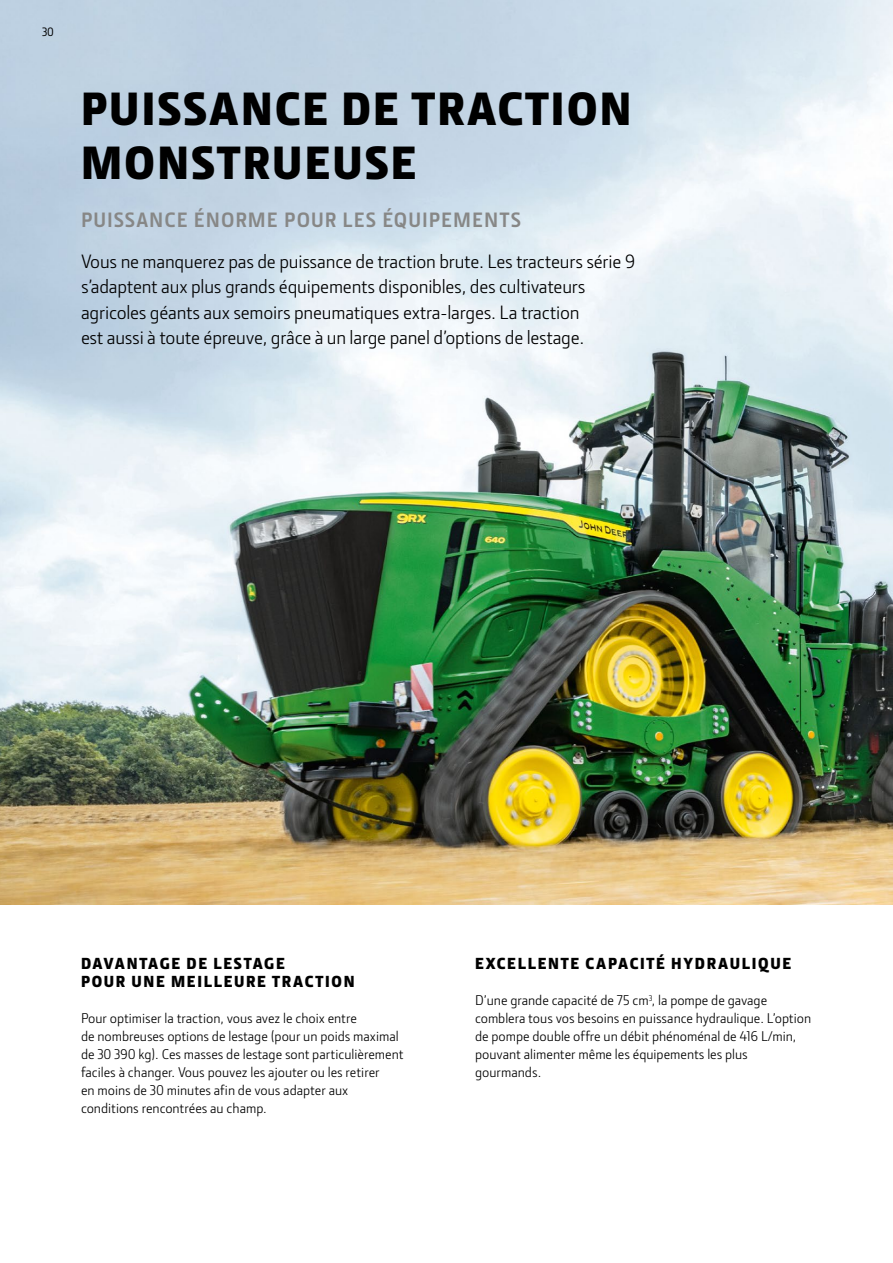
<style>
.page{position:relative;width:893px;height:1263px;background:#fff}
.page>*{position:absolute;margin:0;border:0;box-sizing:border-box;transform-origin:0 0}
._32_pt_Section_Headl{font:900 48px/54px "Section";letter-spacing:.05em;color:#000}
._14_pt_JDSPro_Subtit{font:700 21px "JD Sans Pro";letter-spacing:.05em;color:#878786}
._13_pt_JDSPro_Introd{font:19.5px/25.5px "JD Sans Pro";letter-spacing:-.01em;color:#000}
._11_pt_Section_Subhe{font:900 16.5px/18px "Section";letter-spacing:.1em;color:#000}
._9_5_pt_JDSPro_Copy{font:14.25px/18px "JD Sans Pro";color:#000}
._8_pt_JDSPro_Pagenu{font:500 12px "JD Sans Pro";color:#000}
</style>
<div class="page">
<img style="left:0;top:0;width:893px;height:904px">
<p class="_8_pt_JDSPro_Pagenu" style="left:42px;top:23px;width:13px">30</p>
<p class="_32_pt_Section_Headl" style="left:81px;top:81px;width:552px">PUISSANCE DE TRACTION<br>MONSTRUEUSE</p>
<p class="_14_pt_JDSPro_Subtit" style="left:81px;top:206px;width:441px">PUISSANCE ÉNORME POUR LES ÉQUIPEMENTS</p>
<p class="_13_pt_JDSPro_Introd" style="left:81px;top:248px;width:556px">Vous ne manquerez pas de puissance de traction brute. Les tracteurs série 9 s’adaptent aux plus grands équipements disponibles, des cultivateurs agricoles géants aux semoirs pneumatiques extra-larges. La traction<br>est aussi à toute épreuve, grâce à un large panel d’options de lestage.</p>
<p class="_11_pt_Section_Subhe" style="left:81px;top:955px;width:275px">DAVANTAGE DE LESTAGE<br>POUR UNE MEILLEURE TRACTION</p>
<p class="_9_5_pt_JDSPro_Copy" style="left:81px;top:1009px;width:324px">Pour optimiser la traction, vous avez le choix entre<br>de nombreuses options de lestage (pour un poids maximal de 30 390 kg). Ces masses de lestage sont particulièrement faciles à changer. Vous pouvez les ajouter ou les retirer<br>en moins de 30 minutes afin de vous adapter aux conditions rencontrées au champ.</p>
<p class="_11_pt_Section_Subhe" style="left:475px;top:955px;width:317px">EXCELLENTE CAPACITÉ HYDRAULIQUE</p>
<p class="_9_5_pt_JDSPro_Copy" style="left:475px;top:991px;width:338px">D’une grande capacité de 75 cm<sup>3</sup>, la pompe de gavage comblera tous vos besoins en puissance hydraulique. L’option de pompe double offre un débit phénoménal de 416 L/min, pouvant alimenter même les équipements les plus gourmands.</p>
</div>
